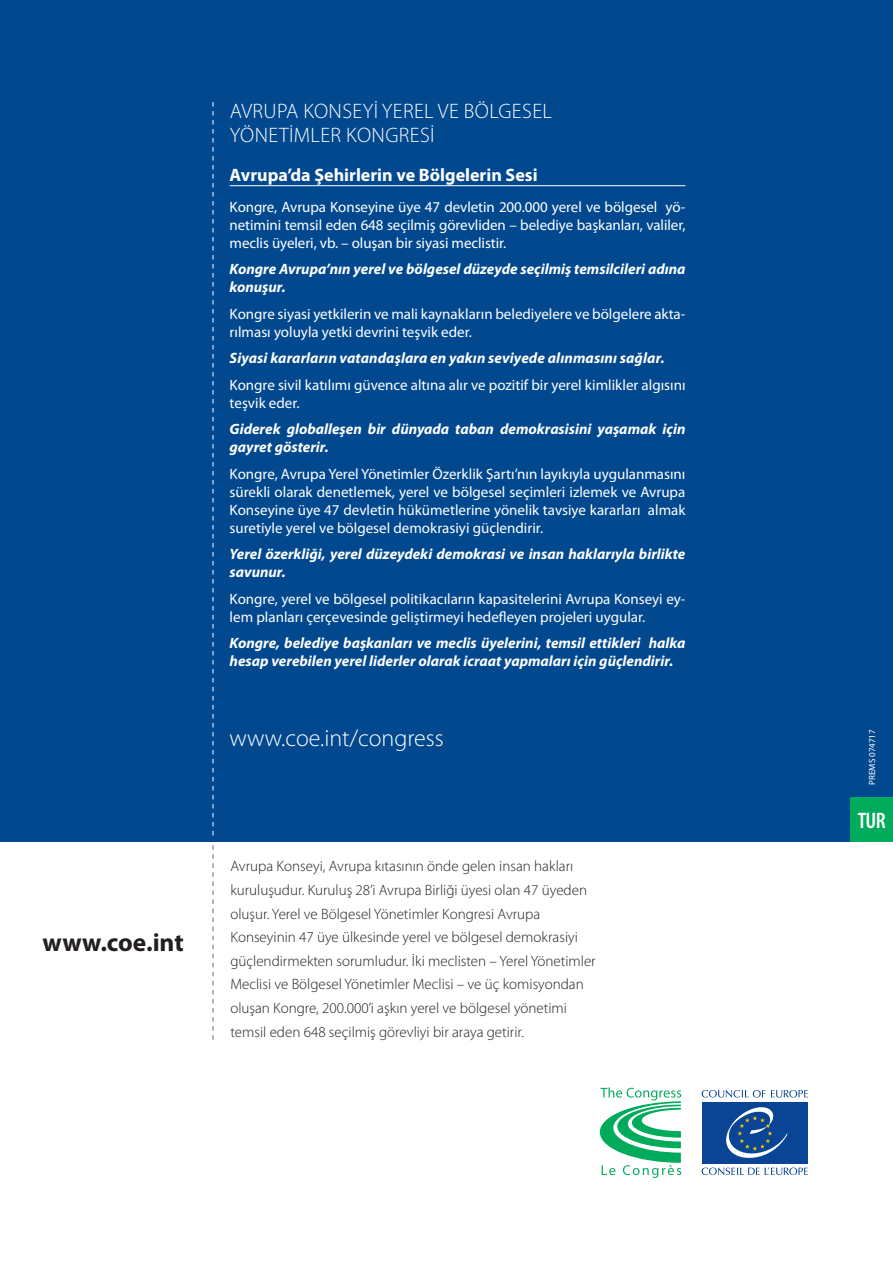
<style>
.page{position:relative;width:893px;height:1263px;background:#fff}
.page>*{position:absolute;margin:0;border:0;box-sizing:border-box;transform-origin:0 0}
.t1{font:700 25.5px "Myriad Pro";color:#231f20}
.t2{font:300 24px "Myriad Pro";color:#fff}
.t3{font:600 condensed 22.5px "Myriad Pro";color:#fff}
.t4{font:300 21px/24px "Myriad Pro";letter-spacing:.02em;color:#fff}
.t5{font:700 18px "Myriad Pro";color:#fff}
.t6{font:15px/18px "Myriad Pro";color:#fff}
.t7{font:italic 700 15px/18px "Myriad Pro";color:#fff}
.t8{font:300 15px/23.5px "Myriad Pro";color:#231f20}
.t9{font:9px "Myriad Pro";color:#fff}
</style>
<div class="page">
<div style="left:0;top:0;width:893px;height:842px;background:#01488f"></div>
<svg style="left:213px;top:845px;width:1px;height:195px"></svg>
<svg style="left:213px;top:102px;width:1px;height:733px"></svg>
<div style="left:850px;top:798px;width:43px;height:44px;background:#00ab5b"></div>
<svg style="left:600px;top:1087px;width:81px;height:91px"></svg>
<svg style="left:702px;top:1090px;width:106px;height:7px"></svg>
<svg style="left:702px;top:1167px;width:106px;height:8px"></svg>
<div style="left:702px;top:1102px;width:106px;height:61px;background:#094594"></div>
<svg style="left:726px;top:1107px;width:62px;height:51px"></svg>
<hr style="left:230px;top:185px;width:455px;height:1px;background:#fff">
<h1 class="t1" style="left:43px;top:926px;width:143px">www.coe.int</h1>
<h3 class="t4" style="left:230px;top:99px;width:324px">AVRUPA KONSEYİ YEREL VE BÖLGESEL<br>YÖNETİMLER KONGRESİ</h3>
<p class="t5" style="left:230px;top:163px;width:310px">Avrupa’da Şehirlerin ve Bölgelerin Sesi</p>
<p class="t6" style="left:230px;top:198px;width:457px;text-align:justify">Kongre, Avrupa Konseyine üye 47 devletin 200.000 yerel ve bölgesel yö&shy;netimini temsil eden 648 seçilmiş görevliden – belediye başkanları, valiler, meclis üyeleri, vb. – oluşan bir siyasi meclistir.</p>
<p class="t7" style="left:230px;top:260px;width:457px">Kongre Avrupa’nın yerel ve bölgesel düzeyde seçilmiş temsilcileri adına konuşur.</p>
<p class="t6" style="left:230px;top:305px;width:457px">Kongre siyasi yetkilerin ve mali kaynakların belediyelere ve bölgelere akta&shy;rılması yoluyla yetki devrini teşvik eder.</p>
<p class="t7" style="left:230px;top:349px;width:436px">Siyasi kararların vatandaşlara en yakın seviyede alınmasını sağlar.</p>
<p class="t6" style="left:230px;top:376px;width:457px">Kongre sivil katılımı güvence altına alır ve pozitif bir yerel kimlikler algısını teşvik eder.</p>
<p class="t7" style="left:230px;top:420px;width:457px">Giderek globalleşen bir dünyada taban demokrasisini yaşamak için gayret gösterir.</p>
<p class="t6" style="left:230px;top:465px;width:457px;text-align:justify">Kongre, Avrupa Yerel Yönetimler Özerklik Şartı’nın layıkıyla uygulanmasını sürekli olarak denetlemek, yerel ve bölgesel seçimleri izlemek ve Avrupa Konseyine üye 47 devletin hükümetlerine yönelik tavsiye kararları almak suretiyle yerel ve bölgesel demokrasiyi güçlendirir.</p>
<p class="t7" style="left:230px;top:545px;width:457px">Yerel özerkliği, yerel düzeydeki demokrasi ve insan haklarıyla birlikte savunur.</p>
<p class="t6" style="left:230px;top:590px;width:457px">Kongre, yerel ve bölgesel politikacıların kapasitelerini Avrupa Konseyi ey&shy;lem planları çerçevesinde geliştirmeyi hedefleyen projeleri uygular.</p>
<p class="t7" style="left:230px;top:634px;width:457px">Kongre, belediye başkanları ve meclis üyelerini, temsil ettikleri halka hesap verebilen yerel liderler olarak icraat yapmaları için güçlendirir.</p>
<h2 class="t2" style="left:230px;top:723px;width:216px">www.coe.int/congress</h2>
<p class="t8" style="left:230px;top:854px;width:367px">Avrupa Konseyi, Avrupa kıtasının önde gelen insan hakları kuruluşudur. Kuruluş 28’i Avrupa Birliği üyesi olan 47 üyeden oluşur. Yerel ve Bölgesel Yönetimler Kongresi Avrupa Konseyinin 47 üye ülkesinde yerel ve bölgesel demokrasiyi güçlendirmekten sorumludur. İki meclisten – Yerel Yönetimler Meclisi ve Bölgesel Yönetimler Meclisi – ve üç komisyondan oluşan Kongre, 200.000’i aşkın yerel ve bölgesel yönetimi temsil eden 648 seçilmiş görevliyi bir araya getirir.</p>
<p class="t9" style="left:866px;top:785px;width:57px;rotate:-90deg">PREMS 074717</p>
<h3 class="t3" style="left:858px;top:807px;width:30px">TUR</h3>
</div>
